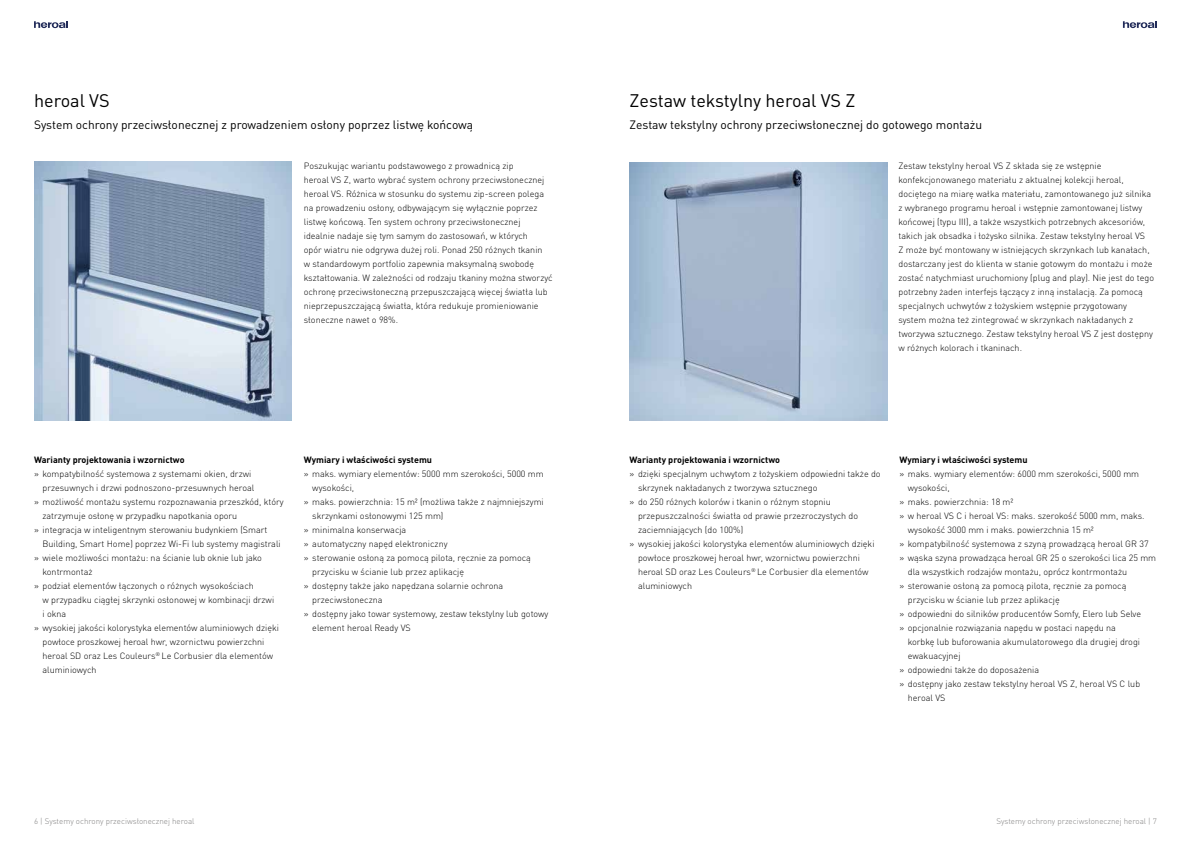
<style>
.page{position:relative;width:1191px;height:842px;background:#fff}
.page>*{position:absolute;margin:0;border:0;box-sizing:border-box;transform-origin:0 0}
.t1{font:18px "DIN Pro";color:#000}
.t2{font:12px "DIN Pro";color:#000}
.t3{font:300 9px/14px "DIN Pro";color:#000}
.t4{font:700 9px "DIN Pro";color:#000}
.t5{font:300 8px "DIN Pro";color:#818080}
</style>
<div class="page">
<svg style="left:1123px;top:21px;width:34px;height:7px"></svg>
<svg style="left:34px;top:21px;width:34px;height:7px"></svg>
<img style="left:34px;top:162px;width:258px;height:258px">
<img style="left:629px;top:162px;width:258px;height:258px">
<h1 class="t1" style="left:34px;top:87px;width:77px">heroal VS</h1>
<h2 class="t2" style="left:34px;top:116px;width:441px">System ochrony przeciwsłonecznej z prowadzeniem osłony poprzez listwę końcową</h2>
<p class="t3" style="left:304px;top:157px;width:250px">Poszukując wariantu podstawowego z prowadnicą zip<br>heroal VS Z, warto wybrać system ochrony przeciwsłonecznej heroal VS. Różnica w stosunku do systemu zip-screen polega na prowadzeniu osłony, odbywającym się wyłącznie poprzez listwę końcową. Ten system ochrony przeciwsłonecznej idealnie nadaje się tym samym do zastosowań, w których<br>opór wiatru nie odgrywa dużej roli. Ponad 250 różnych tkanin<br>w standardowym portfolio zapewnia maksymalną swobodę kształtowania. W zależności od rodzaju tkaniny można stworzyć ochronę przeciwsłoneczną przepuszczającą więcej światła lub nieprzepuszczającą światła, która redukuje promieniowanie słoneczne nawet o 98%.</p>
<p class="t4" style="left:34px;top:452px;width:152px">Warianty projektowania i wzornictwo</p>
<p class="t3" style="left:34px;top:465px;width:219px">» kompatybilność systemowa z systemami okien, drzwi</p>
<p class="t3" style="left:43px;top:479px;width:213px">przesuwnych i drzwi podnoszono-przesuwnych heroal</p>
<p class="t3" style="left:34px;top:493px;width:251px">» możliwość montażu systemu rozpoznawania przeszkód, który</p>
<p class="t3" style="left:43px;top:508px;width:196px">zatrzymuje osłonę w przypadku napotkania oporu</p>
<p class="t3" style="left:34px;top:522px;width:235px">» integracja w inteligentnym sterowaniu budynkiem (Smart</p>
<p class="t3" style="left:43px;top:536px;width:240px">Building, Smart Home) poprzez Wi-Fi lub systemy magistrali</p>
<p class="t3" style="left:34px;top:550px;width:229px">» wiele możliwości montażu: na ścianie lub oknie lub jako</p>
<p class="t3" style="left:43px;top:564px;width:52px">kontrmontaż</p>
<p class="t3" style="left:34px;top:578px;width:221px">» podział elementów łączonych o różnych wysokościach</p>
<p class="t3" style="left:43px;top:592px;width:233px">w przypadku ciągłej skrzynki osłonowej w kombinacji drzwi</p>
<p class="t3" style="left:43px;top:606px;width:25px">i okna</p>
<p class="t3" style="left:34px;top:620px;width:246px">» wysokiej jakości kolorystyka elementów aluminiowych dzięki</p>
<p class="t3" style="left:43px;top:634px;width:223px">powłoce proszkowej heroal hwr, wzornictwu powierzchni</p>
<p class="t3" style="left:43px;top:648px;width:232px">heroal SD oraz Les Couleurs<sup>®</sup> Le Corbusier dla elementów</p>
<p class="t3" style="left:43px;top:661px;width:56px">aluminiowych</p>
<p class="t4" style="left:304px;top:452px;width:130px">Wymiary i właściwości systemu</p>
<p class="t3" style="left:304px;top:465px;width:241px">» maks. wymiary elementów: 5000 mm szerokości, 5000 mm</p>
<p class="t3" style="left:312px;top:479px;width:43px">wysokości,</p>
<p class="t3" style="left:304px;top:493px;width:241px">» maks. powierzchnia: 15 m² (możliwa także z najmniejszymi</p>
<p class="t3" style="left:312px;top:508px;width:133px">skrzynkami osłonowymi 125 mm)</p>
<p class="t3" style="left:304px;top:522px;width:104px">» minimalna konserwacja</p>
<p class="t3" style="left:304px;top:536px;width:145px">» automatyczny napęd elektroniczny</p>
<p class="t3" style="left:304px;top:550px;width:228px">» sterowanie osłoną za pomocą pilota, ręcznie za pomocą</p>
<p class="t3" style="left:312px;top:564px;width:153px">przycisku w ścianie lub przez aplikację</p>
<p class="t3" style="left:304px;top:578px;width:201px">» dostępny także jako napędzana solarnie ochrona</p>
<p class="t3" style="left:312px;top:592px;width:72px">przeciwsłoneczna</p>
<p class="t3" style="left:304px;top:606px;width:246px">» dostępny jako towar systemowy, zestaw tekstylny lub gotowy</p>
<p class="t3" style="left:312px;top:620px;width:100px">element heroal Ready VS</p>
<h1 class="t1" style="left:629px;top:87px;width:227px">Zestaw tekstylny heroal VS Z</h1>
<h2 class="t2" style="left:629px;top:116px;width:354px">Zestaw tekstylny ochrony przeciwsłonecznej do gotowego montażu</h2>
<p class="t3" style="left:898px;top:157px;width:257px">Zestaw tekstylny heroal VS Z składa się ze wstępnie konfekcjonowanego materiału z aktualnej kolekcji heroal, dociętego na miarę wałka materiału, zamontowanego już silnika z wybranego programu heroal i wstępnie zamontowanej listwy końcowej (typu III), a także wszystkich potrzebnych akcesoriów, takich jak obsadka i łożysko silnika. Zestaw tekstylny heroal VS<br>Z może być montowany w istniejących skrzynkach lub kanałach, dostarczany jest do klienta w stanie gotowym do montażu i może zostać natychmiast uruchomiony (plug and play). Nie jest do tego potrzebny żaden interfejs łączący z inną instalacją. Za pomocą specjalnych uchwytów z łożyskiem wstępnie przygotowany system można też zintegrować w skrzynkach nakładanych z tworzywa sztucznego. Zestaw tekstylny heroal VS Z jest dostępny w różnych kolorach i tkaninach.</p>
<p class="t4" style="left:629px;top:452px;width:152px">Warianty projektowania i wzornictwo</p>
<p class="t3" style="left:629px;top:466px;width:253px">» dzięki specjalnym uchwytom z łożyskiem odpowiedni także do</p>
<p class="t3" style="left:638px;top:480px;width:181px">skrzynek nakładanych z tworzywa sztucznego</p>
<p class="t3" style="left:629px;top:494px;width:203px">» do 250 różnych kolorów i tkanin o różnym stopniu</p>
<p class="t3" style="left:638px;top:508px;width:222px">przepuszczalności światła od prawie przezroczystych do</p>
<p class="t3" style="left:638px;top:522px;width:107px">zaciemniających (do 100%)</p>
<p class="t3" style="left:629px;top:536px;width:246px">» wysokiej jakości kolorystyka elementów aluminiowych dzięki</p>
<p class="t3" style="left:638px;top:550px;width:223px">powłoce proszkowej heroal hwr, wzornictwu powierzchni</p>
<p class="t3" style="left:638px;top:564px;width:232px">heroal SD oraz Les Couleurs<sup>®</sup> Le Corbusier dla elementów</p>
<p class="t3" style="left:638px;top:577px;width:56px">aluminiowych</p>
<p class="t4" style="left:899px;top:452px;width:130px">Wymiary i właściwości systemu</p>
<p class="t3" style="left:899px;top:466px;width:241px">» maks. wymiary elementów: 6000 mm szerokości, 5000 mm</p>
<p class="t3" style="left:908px;top:480px;width:43px">wysokości,</p>
<p class="t3" style="left:899px;top:494px;width:115px">» maks. powierzchnia: 18 m²</p>
<p class="t3" style="left:899px;top:508px;width:247px">» w heroal VS C i heroal VS: maks. szerokość 5000 mm, maks.</p>
<p class="t3" style="left:908px;top:522px;width:187px">wysokość 3000 mm i maks. powierzchnia 15 m²</p>
<p class="t3" style="left:899px;top:536px;width:251px">» kompatybilność systemowa z szyną prowadzącą heroal GR 37</p>
<p class="t3" style="left:899px;top:550px;width:258px">» wąska szyna prowadząca heroal GR 25 o szerokości lica 25 mm</p>
<p class="t3" style="left:908px;top:564px;width:221px">dla wszystkich rodzajów montażu, oprócz kontrmontażu</p>
<p class="t3" style="left:899px;top:578px;width:228px">» sterowanie osłoną za pomocą pilota, ręcznie za pomocą</p>
<p class="t3" style="left:908px;top:592px;width:153px">przycisku w ścianie lub przez aplikację</p>
<p class="t3" style="left:899px;top:606px;width:243px">» odpowiedni do silników producentów Somfy, Elero lub Selve</p>
<p class="t3" style="left:899px;top:620px;width:218px">» opcjonalnie rozwiązania napędu w postaci napędu na</p>
<p class="t3" style="left:908px;top:634px;width:234px">korbkę lub buforowania akumulatorowego dla drugiej drogi</p>
<p class="t3" style="left:908px;top:648px;width:54px">ewakuacyjnej</p>
<p class="t3" style="left:899px;top:662px;width:141px">» odpowiedni także do doposażenia</p>
<p class="t3" style="left:899px;top:676px;width:242px">» dostępny jako zestaw tekstylny heroal VS Z, heroal VS C lub</p>
<p class="t3" style="left:908px;top:690px;width:39px">heroal VS</p>
<p class="t5" style="left:34px;top:815px;width:162px">6 | Systemy ochrony przeciwsłonecznej heroal</p>
<p class="t5" style="left:996px;top:815px;width:162px">Systemy ochrony przeciwsłonecznej heroal | 7</p>
</div>
